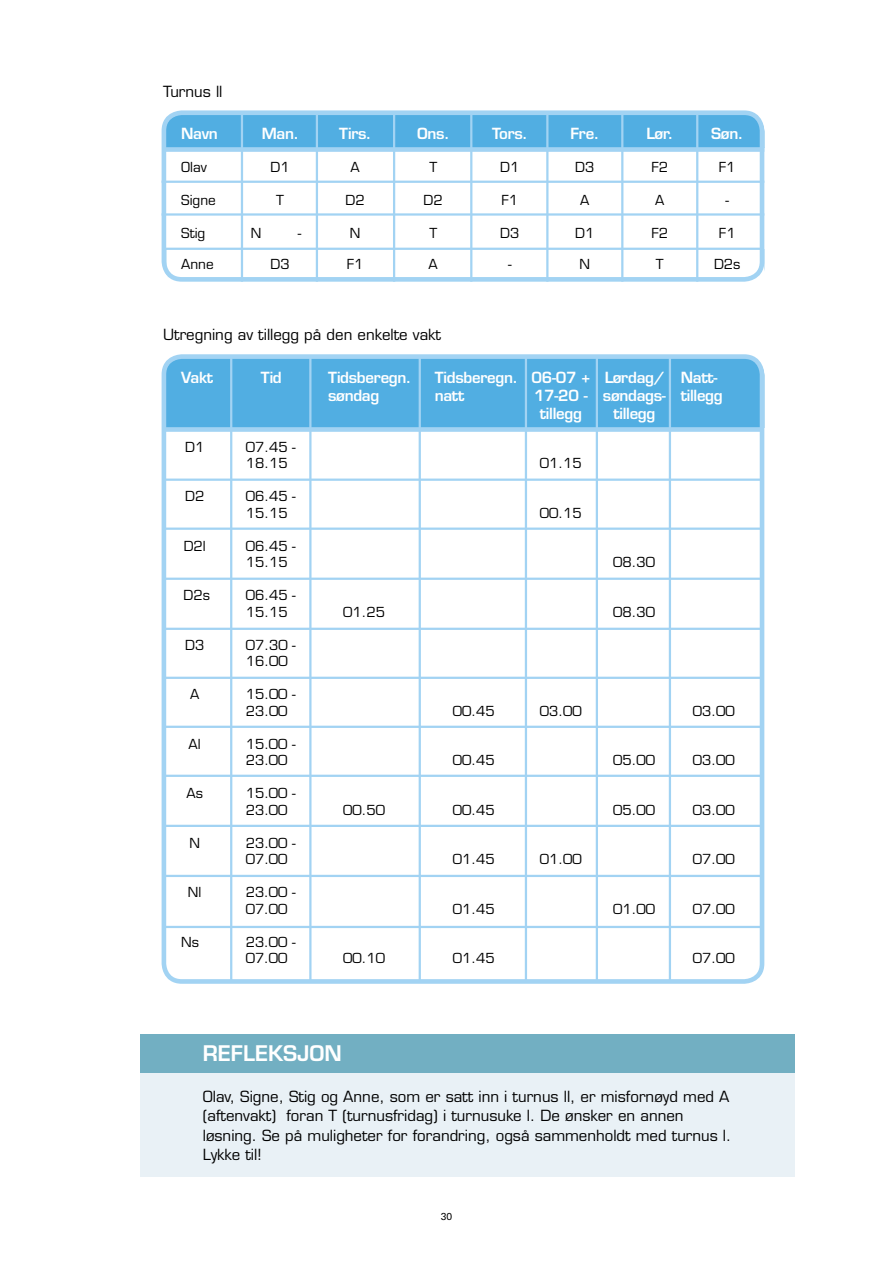
<style>
.page{position:relative;width:893px;height:1263px;background:#fff}
.page>*{position:absolute;margin:0;border:0;box-sizing:border-box;transform-origin:0 0}
.t1{font:600 21px "Eurostile";color:#fff}
.t2{font:15px/19.5px "Eurostile";color:#000}
.t3{font:600 15px/18px "Eurostile";letter-spacing:-.02em;color:#fff}
.t4{font:13.5px/16.5px "Eurostile";color:#000}
.t5{font:10.5px "URW Egyptienne T";color:#000}
</style>
<div class="page">
<div style="left:165px;top:358px;width:599px;height:123px;background:#51aee2;border-radius:18px"></div>
<div style="left:166px;top:428px;width:598px;height:65px;background:#fff"></div>
<div style="left:165px;top:427px;width:595px;height:5px;background:#a2d3f3"></div>
<hr style="left:163px;top:478px;width:599px;height:3px;background:#a2d3f3">
<hr style="left:163px;top:527px;width:599px;height:3px;background:#a2d3f3">
<hr style="left:163px;top:578px;width:599px;height:2px;background:#a2d3f3">
<hr style="left:163px;top:628px;width:599px;height:2px;background:#a2d3f3">
<hr style="left:163px;top:677px;width:599px;height:2px;background:#a2d3f3">
<hr style="left:163px;top:726px;width:599px;height:2px;background:#a2d3f3">
<hr style="left:163px;top:775px;width:599px;height:2px;background:#a2d3f3">
<hr style="left:163px;top:825px;width:599px;height:2px;background:#a2d3f3">
<hr style="left:163px;top:875px;width:599px;height:2px;background:#a2d3f3">
<hr style="left:163px;top:926px;width:599px;height:2px;background:#a2d3f3">
<div style="left:162px;top:354px;width:602px;height:630px;border:5px solid #a2d3f3;border-radius:18px"></div>
<hr style="left:230px;top:358px;width:2px;height:623px;background:#a2d3f3">
<hr style="left:309px;top:358px;width:2px;height:623px;background:#a2d3f3">
<hr style="left:419px;top:358px;width:2px;height:623px;background:#a2d3f3">
<hr style="left:525px;top:358px;width:2px;height:623px;background:#a2d3f3">
<hr style="left:596px;top:358px;width:2px;height:623px;background:#a2d3f3">
<hr style="left:669px;top:358px;width:2px;height:623px;background:#a2d3f3">
<div style="left:165px;top:114px;width:599px;height:171px;background:#51aee2;border-radius:18px"></div>
<div style="left:166px;top:182px;width:598px;height:107px;background:#fff;border-radius:18px"></div>
<div style="left:166px;top:148px;width:598px;height:101px;background:#fff"></div>
<div style="left:164px;top:147px;width:600px;height:5px;background:#a2d3f3"></div>
<hr style="left:162px;top:181px;width:602px;height:2px;background:#a2d3f3">
<hr style="left:162px;top:213px;width:602px;height:3px;background:#a2d3f3">
<hr style="left:163px;top:248px;width:599px;height:2px;background:#a2d3f3">
<div style="left:162px;top:110px;width:602px;height:172px;border:5px solid #a2d3f3;border-radius:18px"></div>
<hr style="left:241px;top:114px;width:2px;height:168px;background:#a2d3f3">
<hr style="left:316px;top:114px;width:2px;height:168px;background:#a2d3f3">
<hr style="left:393px;top:114px;width:2px;height:168px;background:#a2d3f3">
<hr style="left:470px;top:114px;width:2px;height:168px;background:#a2d3f3">
<hr style="left:546px;top:114px;width:2px;height:168px;background:#a2d3f3">
<hr style="left:621px;top:114px;width:2px;height:168px;background:#a2d3f3">
<hr style="left:696px;top:114px;width:2px;height:168px;background:#a2d3f3">
<div style="left:140px;top:1034px;width:655px;height:77px;background:#72afc2"></div>
<div style="left:140px;top:1073px;width:655px;height:103px;background:#e9f1f6"></div>
<p class="t2" style="left:163px;top:82px;width:61px">Turnus ll</p>
<p class="t3" style="left:181px;top:124px;width:38px">Navn</p>
<p class="t3" style="left:262px;top:124px;width:39px">Man.</p>
<p class="t3" style="left:339px;top:124px;width:34px">Tirs.</p>
<p class="t3" style="left:417px;top:124px;width:34px">Ons.</p>
<p class="t3" style="left:492px;top:124px;width:63px">Tors. F</p>
<p class="t3" style="left:579px;top:124px;width:22px">re.</p>
<p class="t3" style="left:646px;top:124px;width:29px">Lør.</p>
<p class="t3" style="left:711px;top:124px;width:34px">Søn.</p>
<p class="t4" style="left:181px;top:159px;width:27px">Olav</p>
<p class="t4" style="left:271px;top:159px;width:21px">D1</p>
<p class="t4" style="left:351px;top:159px;width:11px">A</p>
<p class="t4" style="left:429px;top:159px;width:9px">T</p>
<p class="t4" style="left:500px;top:159px;width:21px">D1</p>
<p class="t4" style="left:575px;top:159px;width:21px">D3</p>
<p class="t4" style="left:651px;top:159px;width:18px">F2</p>
<p class="t4" style="left:719px;top:159px;width:18px">F1</p>
<p class="t4" style="left:181px;top:192px;width:36px">Signe</p>
<p class="t4" style="left:276px;top:192px;width:9px">T</p>
<p class="t4" style="left:346px;top:192px;width:21px">D2</p>
<p class="t4" style="left:424px;top:192px;width:21px">D2</p>
<p class="t4" style="left:501px;top:192px;width:18px">F1</p>
<p class="t4" style="left:580px;top:192px;width:11px">A</p>
<p class="t4" style="left:655px;top:192px;width:11px">A</p>
<p class="t4" style="left:725px;top:192px;width:5px">-</p>
<p class="t4" style="left:181px;top:225px;width:26px">Stig</p>
<p class="t4" style="left:251px;top:225px;width:12px">N</p>
<p class="t4" style="left:298px;top:225px;width:5px">-</p>
<p class="t4" style="left:350px;top:225px;width:12px">N</p>
<p class="t4" style="left:429px;top:225px;width:9px">T</p>
<p class="t4" style="left:500px;top:225px;width:21px">D3</p>
<p class="t4" style="left:575px;top:225px;width:21px">D1</p>
<p class="t4" style="left:651px;top:225px;width:18px">F2</p>
<p class="t4" style="left:719px;top:225px;width:18px">F1</p>
<p class="t4" style="left:181px;top:256px;width:34px">Anne</p>
<p class="t4" style="left:271px;top:256px;width:21px">D3</p>
<p class="t4" style="left:347px;top:256px;width:18px">F1</p>
<p class="t4" style="left:429px;top:256px;width:11px">A</p>
<p class="t4" style="left:508px;top:256px;width:5px">-</p>
<p class="t4" style="left:579px;top:256px;width:12px">N</p>
<p class="t4" style="left:656px;top:256px;width:9px">T</p>
<p class="t4" style="left:714px;top:256px;width:28px">D2s</p>
<p class="t2" style="left:163px;top:325px;width:279px">Utregning av tillegg på den enkelte vakt</p>
<p class="t3" style="left:181px;top:368px;width:33px">Vakt</p>
<p class="t3" style="left:261px;top:368px;width:22px">Tid</p>
<p class="t3" style="left:328px;top:368px;width:85px">Tidsberegn.</p>
<p class="t3" style="left:435px;top:368px;width:284px">Tidsberegn. 06-07 + Lørdag/ Natt-</p>
<p class="t3" style="left:328px;top:386px;width:53px">søndag</p>
<p class="t3" style="left:435px;top:386px;width:31px">natt</p>
<p class="t3" style="left:540px;top:386px;width:184px;text-indent:-6px">17-20 - søndags- tillegg tillegg</p>
<p class="t3" style="left:613px;top:404px;width:44px">tillegg</p>
<p class="t4" style="left:185px;top:439px;width:21px">D1</p>
<p class="t4" style="left:246px;top:439px;width:52px">07.45 -<br>18.15</p>
<p class="t4" style="left:185px;top:488px;width:21px">D2</p>
<p class="t4" style="left:246px;top:488px;width:52px">06.45 -<br>15.15</p>
<p class="t4" style="left:184px;top:538px;width:24px">D2l</p>
<p class="t4" style="left:246px;top:538px;width:52px">06.45 -<br>15.15</p>
<p class="t4" style="left:183px;top:587px;width:28px">D2s</p>
<p class="t4" style="left:246px;top:587px;width:52px">06.45 -<br>15.15</p>
<p class="t4" style="left:185px;top:637px;width:21px">D3</p>
<p class="t4" style="left:246px;top:637px;width:52px">07.30 -<br>16.00</p>
<p class="t4" style="left:190px;top:686px;width:11px">A</p>
<p class="t4" style="left:246px;top:686px;width:52px">15.00 -<br>23.00</p>
<p class="t4" style="left:189px;top:736px;width:14px">Al</p>
<p class="t4" style="left:246px;top:736px;width:52px">15.00 -<br>23.00</p>
<p class="t4" style="left:186px;top:785px;width:18px">As</p>
<p class="t4" style="left:246px;top:785px;width:52px">15.00 -<br>23.00</p>
<p class="t4" style="left:189px;top:835px;width:12px">N</p>
<p class="t4" style="left:246px;top:835px;width:52px">23.00 -<br>07.00</p>
<p class="t4" style="left:188px;top:884px;width:15px">Nl</p>
<p class="t4" style="left:246px;top:884px;width:52px">23.00 -<br>07.00</p>
<p class="t4" style="left:181px;top:933px;width:19px">Ns</p>
<p class="t4" style="left:246px;top:933px;width:52px">23.00 -<br>07.00</p>
<p class="t4" style="left:540px;top:455px;width:43px">01.15</p>
<p class="t4" style="left:540px;top:505px;width:43px">00.15</p>
<p class="t4" style="left:613px;top:554px;width:43px">08.30</p>
<p class="t4" style="left:343px;top:604px;width:43px">01.25</p>
<p class="t4" style="left:613px;top:604px;width:43px">08.30</p>
<p class="t4" style="left:453px;top:703px;width:43px">00.45</p>
<p class="t4" style="left:540px;top:703px;width:43px">03.00</p>
<p class="t4" style="left:693px;top:703px;width:43px">03.00</p>
<p class="t4" style="left:453px;top:752px;width:43px">00.45</p>
<p class="t4" style="left:613px;top:752px;width:43px">05.00</p>
<p class="t4" style="left:693px;top:752px;width:43px">03.00</p>
<p class="t4" style="left:343px;top:802px;width:43px">00.50</p>
<p class="t4" style="left:453px;top:802px;width:43px">00.45</p>
<p class="t4" style="left:613px;top:802px;width:43px">05.00</p>
<p class="t4" style="left:693px;top:802px;width:43px">03.00</p>
<p class="t4" style="left:453px;top:851px;width:43px">01.45</p>
<p class="t4" style="left:540px;top:851px;width:43px">01.00</p>
<p class="t4" style="left:693px;top:851px;width:43px">07.00</p>
<p class="t4" style="left:453px;top:900px;width:43px">01.45</p>
<p class="t4" style="left:613px;top:900px;width:43px">01.00</p>
<p class="t4" style="left:693px;top:900px;width:43px">07.00</p>
<p class="t4" style="left:343px;top:950px;width:43px">00.10</p>
<p class="t4" style="left:453px;top:950px;width:43px">01.45</p>
<p class="t4" style="left:693px;top:950px;width:43px">07.00</p>
<h1 class="t1" style="left:203px;top:1040px;width:123px">Refleksjon</h1>
<p class="t2" style="left:203px;top:1087px;width:530px">Olav, Signe, Stig og Anne, som er satt inn i turnus ll, er misfornøyd med A (aftenvakt) foran T (turnusfridag) i turnusuke l. De ønsker en annen løsning. Se på muligheter for forandring, også sammenholdt med turnus l.<br>Lykke til!</p>
<p class="t5" style="left:441px;top:1210px;width:13px">30</p>
</div>
